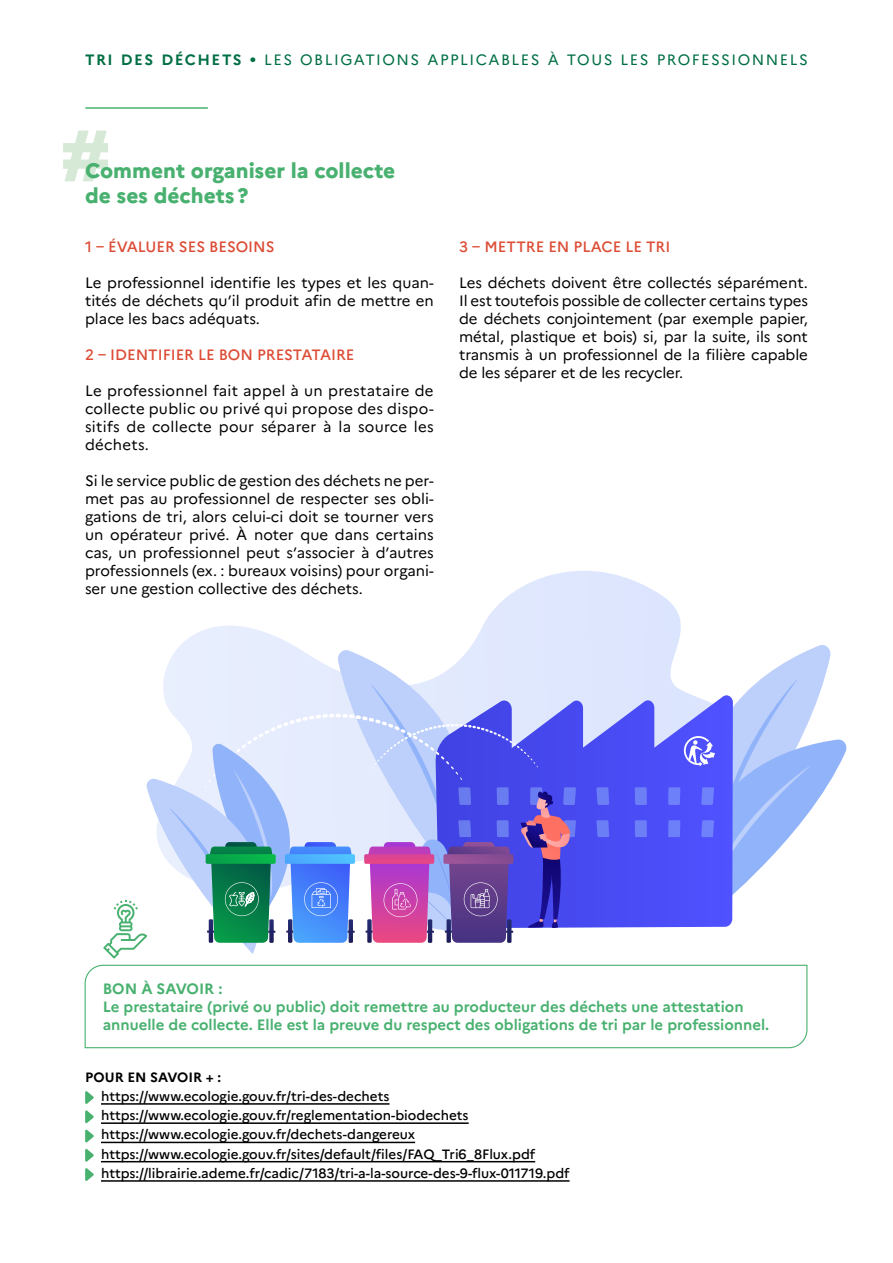
<style>
.page{position:relative;width:893px;height:1263px;background:#fff}
.page>*{position:absolute;margin:0;border:0;box-sizing:border-box;transform-origin:0 0}
.t1{font:800 21px/25.2px "Marianne";color:#49b170}
.t2{font:15px/18px "Marianne";color:#000;text-align:justify}
.t3{font:700 15px/18px "Marianne";color:#49b170}
.t4{font:500 15px "Marianne";color:#dd4d37}
.t5{font:15px "Marianne";letter-spacing:.1em;color:#006f44}
.t6{font:500 13.5px/19.2px "Marianne";color:#000}
.t7{font:700 13.5px "Marianne";color:#000}
.s1{font-weight:700}
</style>
<div class="page">
<svg style="left:178px;top:571px;width:669px;height:179px"></svg>
<svg style="left:576px;top:695px;width:155px;height:233px"></svg>
<svg style="left:596px;top:787px;width:13px;height:18px"></svg>
<svg style="left:635px;top:787px;width:12px;height:18px"></svg>
<svg style="left:596px;top:820px;width:13px;height:17px"></svg>
<svg style="left:635px;top:820px;width:12px;height:17px"></svg>
<svg style="left:662px;top:643px;width:184px;height:280px"></svg>
<svg style="left:63px;top:131px;width:45px;height:50px"></svg>
<hr style="left:86px;top:107px;width:121px;height:2px;background:#49b170">
<hr style="left:101px;top:1103px;width:288px;height:2px;background:#000">
<hr style="left:101px;top:1122px;width:368px;height:2px;background:#000">
<hr style="left:101px;top:1142px;width:314px;height:1px;background:#000">
<hr style="left:101px;top:1161px;width:434px;height:1px;background:#000">
<hr style="left:101px;top:1180px;width:469px;height:2px;background:#000">
<svg style="left:85px;top:1091px;width:9px;height:13px"></svg>
<svg style="left:85px;top:1110px;width:9px;height:13px"></svg>
<svg style="left:85px;top:1129px;width:9px;height:33px"></svg>
<svg style="left:85px;top:1168px;width:9px;height:13px"></svg>
<svg style="left:103px;top:648px;width:473px;height:310px"></svg>
<svg style="left:84px;top:964px;width:724px;height:85px"></svg>
<p class="t5" style="left:85px;top:51px;width:724px"><span class="s1">TRI DES DÉCHETS •</span> LES OBLIGATIONS APPLICABLES À TOUS LES PROFESSIONNELS</p>
<h1 class="t1" style="left:85px;top:158px;width:312px">Comment organiser la collecte de ses déchets?</h1>
<p class="t4" style="left:85px;top:238px;width:191px">1 – ÉVALUER SES BESOINS</p>
<p class="t2" style="left:85px;top:274px;width:350px">Le professionnel identifie les types et les quan&shy;tités de déchets qu’il produit afin de mettre en place les bacs adéquats.</p>
<p class="t4" style="left:85px;top:346px;width:271px">2 – IDENTIFIER LE BON PRESTATAIRE</p>
<p class="t2" style="left:85px;top:382px;width:350px">Le professionnel fait appel à un prestataire de collecte public ou privé qui propose des dispo&shy;sitifs de collecte pour séparer à la source les déchets.</p>
<p class="t2" style="left:85px;top:472px;width:350px">Si le service public de gestion des déchets ne per&shy;met pas au professionnel de respecter ses obli&shy;gations de tri, alors celui-ci doit se tourner vers un opérateur privé. À noter que dans certains cas, un professionnel peut s’associer à d’autres professionnels (ex. : bureaux voisins) pour organi&shy;ser une gestion collective des déchets.</p>
<p class="t4" style="left:459px;top:238px;width:213px">3 – METTRE EN PLACE LE TRI</p>
<p class="t2" style="left:459px;top:274px;width:350px">Les déchets doivent être collectés séparément.<br>Il est toutefois possible de collecter certains types de déchets conjointement (par exemple papier, métal, plastique et bois) si, par la suite, ils sont transmis à un professionnel de la filière capable de les séparer et de les recycler.</p>
<p class="t3" style="left:103px;top:980px;width:668px">BON À SAVOIR :<br>Le prestataire (privé ou public) doit remettre au producteur des déchets une attestation annuelle de collecte. Elle est la preuve du respect des obligations de tri par le professionnel.</p>
<p class="t7" style="left:85px;top:1068px;width:138px">POUR EN SAVOIR + :</p>
<p class="t6" style="left:101px;top:1086px;width:470px">https://www.ecologie.gouv.fr/tri-des-dechets https://www.ecologie.gouv.fr/reglementation-biodechets https://www.ecologie.gouv.fr/dechets-dangereux https://www.ecologie.gouv.fr/sites/default/files/FAQ_Tri6_8Flux.pdf https://librairie.ademe.fr/cadic/7183/tri-a-la-source-des-9-flux-011719.pdf</p>
</div>
